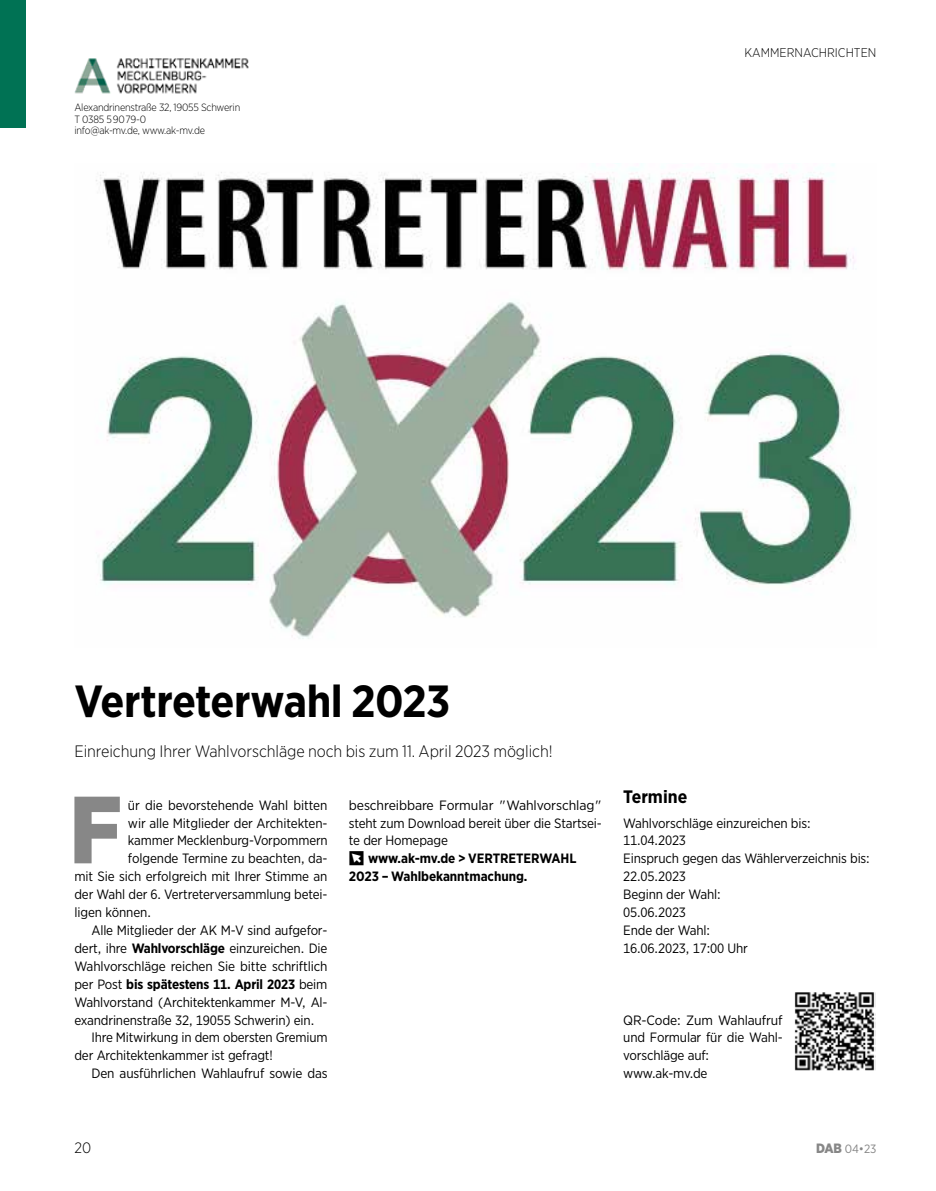
<style>
.page{position:relative;width:936px;height:1191px;background:#fff}
.page>*{position:absolute;margin:0;border:0;box-sizing:border-box;transform-origin:0 0}
.t1{font:900 95.25px "Gotham Narrow";color:#878787}
.t2{font:700 45px "Gotham Narrow";letter-spacing:-.01em;color:#000}
.t3{font:700 18px "Gotham Narrow";color:#000}
.t4{font:300 16.5px "Gotham Narrow";letter-spacing:-.005em;color:#000}
.t5{font:300 15px "Gotham Narrow";color:#000}
.t6{font:13.5px/17.9px "Gotham Narrow";letter-spacing:-.015em;color:#000}
.t7{font:13.5px/17.9px "Gotham Narrow";letter-spacing:-.015em;color:#000;scale:1.05 1}
.t8{font:700 13.5px "Gotham Narrow";letter-spacing:-.01em;color:#000}
.t9{font:300 12.6px "Gotham Narrow";color:#000}
.t10{font:12px "Gotham Narrow";color:#878787}
.t11{font:300 10.5px/11.2px "Gotham Narrow";letter-spacing:-.02em;color:#000}
.s1{font-family:"DAB Relaunch"}
.s2{font-weight:700}
.s3{font-weight:400}
.s4{font-weight:900;font-size:13.5px}
</style>
<div class="page">
<img style="left:96px;top:163px;width:761px;height:476px">
<img style="left:794px;top:992px;width:81px;height:79px">
<div style="left:0;top:0;width:26px;height:128px;background:#007254"></div>
<img style="left:74px;top:58px;width:175px;height:36px">
<p class="t11" style="left:74px;top:102px;width:167px">Alexandrinenstraße 32, 19055 Schwerin<br>T 0385 5 90 79-0<br>info@ak-mv.de, www.ak-mv.de</p>
<p class="t9" style="left:744px;top:45px;width:133px">KAMMERNACHRICHTEN</p>
<h2 class="t2" style="left:74px;top:672px;width:377px">Vertreterwahl 2023</h2>
<p class="t4" style="left:74px;top:740px;width:479px">Einreichung Ihrer Wahlvorschläge noch bis zum 11. April 2023 möglich!</p>
<h1 class="t1" style="left:69px;top:767px;width:54px">F</h1>
<p class="t6" style="left:128px;top:795px;width:201px">ür die bevorstehende Wahl bitten</p>
<p class="t7" style="left:349px;top:795px;width:242px">beschreibbare Formular "Wahlvorschlag" steht zum Download bereit über die Startsei&shy;te der Homepage<br><span class="s1">p</span><span class="s2">www.ak-mv.de &gt; VERTRETERWAHL<br>2023 – Wahlbekanntmachung.</span></p>
<p class="t6" style="left:128px;top:813px;width:201px">wir alle Mitglieder der Architekten-</p>
<p class="t6" style="left:128px;top:831px;width:201px">kammer Mecklenburg-Vorpommern</p>
<p class="t6" style="left:128px;top:849px;width:201px">folgende Termine zu beachten, da-</p>
<p class="t6" style="left:74px;top:867px;width:254px">mit Sie sich erfolgreich mit Ihrer Stimme an</p>
<p class="t6" style="left:74px;top:885px;width:254px">der Wahl der 6. Vertreterversammlung betei-</p>
<p class="t6" style="left:74px;top:903px;width:78px">ligen können.</p>
<p class="t6" style="left:91px;top:921px;width:237px">Alle Mitglieder der AK M-V sind aufgefor-</p>
<p class="t6" style="left:74px;top:939px;width:254px">dert, ihre <span class="s2">Wahlvorschläge</span> einzureichen. Die</p>
<p class="t6" style="left:74px;top:957px;width:254px">Wahlvorschläge reichen Sie bitte schriftlich</p>
<p class="t8" style="left:74px;top:975px;width:254px"><span class="s3">per Post</span> bis spätestens 11. April 2023 <span class="s3">beim</span></p>
<p class="t6" style="left:74px;top:992px;width:254px">Wahlvorstand (Architektenkammer M-V, Al-</p>
<p class="t6" style="left:74px;top:1010px;width:241px">exandrinenstraße 32, 19055 Schwerin) ein.</p>
<p class="t6" style="left:91px;top:1028px;width:238px">Ihre Mitwirkung in dem obersten Gremium</p>
<p class="t6" style="left:74px;top:1046px;width:200px">der Architektenkammer ist gefragt!</p>
<p class="t6" style="left:91px;top:1064px;width:238px">Den ausführlichen Wahlaufruf sowie das</p>
<h3 class="t3" style="left:623px;top:785px;width:65px">Termine</h3>
<p class="t6" style="left:623px;top:813px;width:248px">Wahlvorschläge einzureichen bis:<br>11.04.2023<br>Einspruch gegen das Wählerverzeichnis bis:<br>22.05.2023<br>Beginn der Wahl:<br>05.06.2023<br>Ende der Wahl:<br>16.06.2023, 17:00 Uhr</p>
<p class="t6" style="left:623px;top:1010px;width:161px">QR-Code: Zum Wahlaufruf und Formular für die Wahl&shy;vorschläge auf: www.ak-mv.de</p>
<p class="t5" style="left:74px;top:1138px;width:18px">20</p>
<p class="t10" style="left:816px;top:1141px;width:62px"><span class="s4">DAB</span> 04•23</p>
</div>
